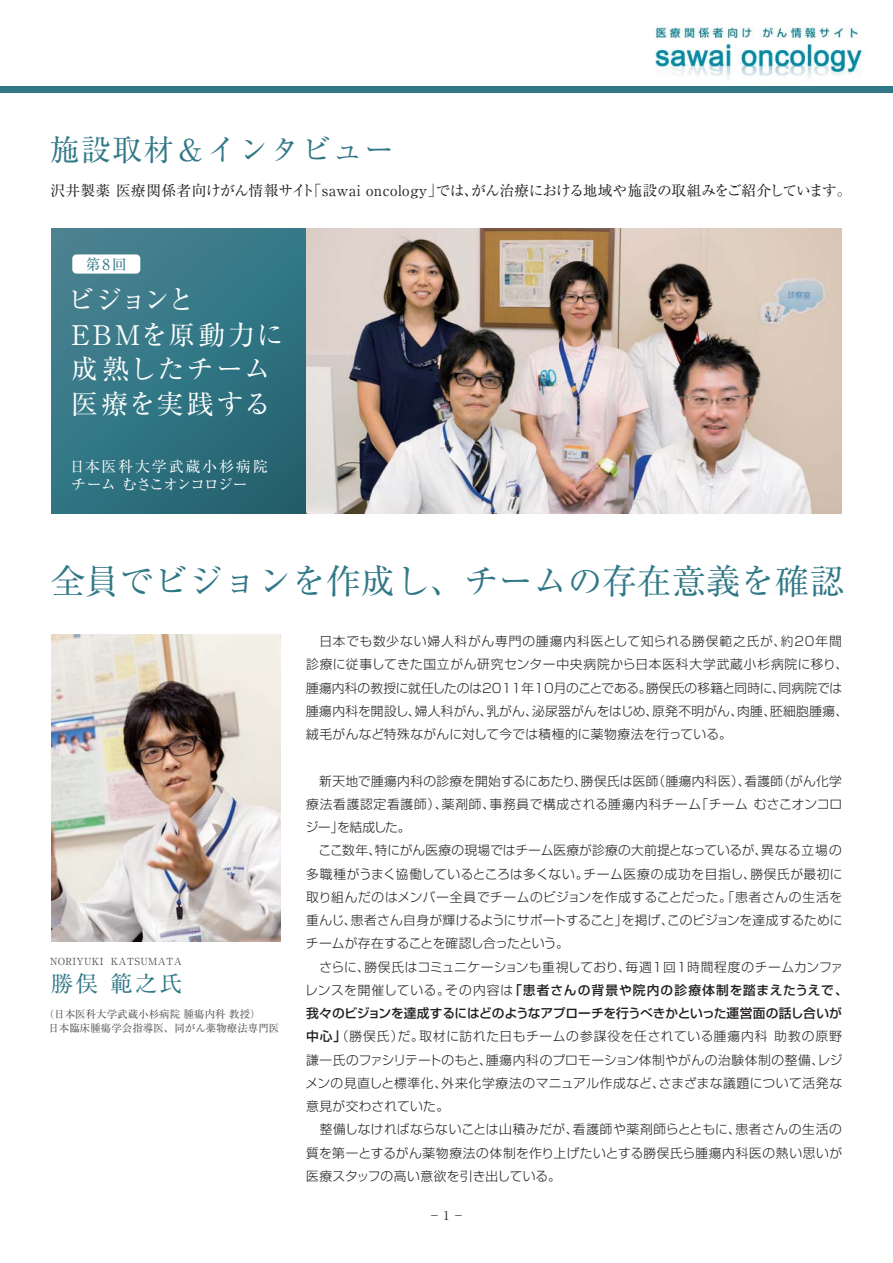
<style>
.page{position:relative;width:893px;height:1263px;background:#fff}
.page>*{position:absolute;margin:0;border:0;box-sizing:border-box;transform-origin:0 0}
.t1{font:34.5px "Ryumin Pr 6 N Reg 90 pv RKSJ H";color:#317887}
.t2{font:30px "Ryumin Pr 6 N Reg 90 pv RKSJ H";letter-spacing:.05em;color:#317887}
.t3{font:27px/34.5px "Ryumin Pr 6 N Reg 90 pv RKSJ H";letter-spacing:.035em;color:#fff}
.t4{font:22.5px "Ryumin Pr 6 N Reg 90 pv RKSJ H";color:#317887}
.t5{font:15px/18.8px "Ryumin Pr 6 N Reg 90 pv RKSJ H";letter-spacing:.04em;color:#fff}
.t6{font:15px "Ryumin Pr 6 N Reg 90 pv RKSJ H";color:#317887}
.t7{font:14.7px "Ryumin Pr 6 N Reg 90 pv RKSJ H";color:#231f20}
.t8{font:12.75px/23.2px "Shin Go Pro Light 90 pv RKSJ H";letter-spacing:.025em;color:#231f20}
.t9{font:12px "Ryumin Pr 6 N Reg 90 pv RKSJ H";color:#231f20}
.t10{font:10.5px "Ryumin Pr 6 N Reg 90 pv RKSJ H";color:#4c4c4e}
.t11{font:9.75px "Ryumin Pr 6 N Reg 90 pv RKSJ H";letter-spacing:.035em;color:#4c4c4e}
.s1{font-family:"Shin Go Pro Medium 90 pv RKSJ H"}
</style>
<div class="page">
<img style="left:655px;top:27px;width:209px;height:51px">
<div style="left:0;top:86px;width:893px;height:7px;background:#317887"></div>
<div style="left:51px;top:229px;width:255px;height:285px;background:linear-gradient(to bottom,#407f8f,#276a77)"></div>
<img style="left:306px;top:229px;width:536px;height:285px">
<div style="left:72px;top:254px;width:68px;height:20px;background:#fff;border-radius:4px"></div>
<img style="left:51px;top:635px;width:230px;height:306px">
<p class="t2" style="left:49px;top:139px;width:347px">施設取材＆インタビュー</p>
<p class="t7" style="left:50px;top:185px;width:803px">沢井製薬 医療関係者向けがん情報サイト「sawai oncology」では、がん治療における地域や施設の取組みをご紹介しています。</p>
<p class="t6" style="left:86px;top:259px;width:43px">第8回</p>
<p class="t3" style="left:68px;top:287px;width:217px">ビジョンと<br>EBMを原動力に成熟したチーム医療を実践する</p>
<p class="t5" style="left:70px;top:459px;width:200px">日本医科大学武蔵小杉病院チーム むさこオンコロジー</p>
<p class="t1" style="left:50px;top:568px;width:795px">全員でビジョンを作成し、チームの存在意義を確認</p>
<p class="t11" style="left:50px;top:957px;width:133px">NORIYUKI KATSUMATA</p>
<p class="t4" style="left:51px;top:975px;width:133px">勝俣 範之氏</p>
<p class="t10" style="left:44px;top:1010px;width:218px">（日本医科大学武蔵小杉病院 腫瘍内科 教授）</p>
<p class="t10" style="left:48px;top:1024px;width:233px">日本臨床腫瘍学会指導医、同がん薬物療法専門医</p>
<p class="t8" style="left:306px;top:631px;width:544px">　日本でも数少ない婦人科がん専門の腫瘍内科医として知られる勝俣範之氏が、約20年間診療に従事してきた国立がん研究センター中央病院から日本医科大学武蔵小杉病院に移り、腫瘍内科の教授に就任したのは2011年10月のことである。勝俣氏の移籍と同時に、同病院では腫瘍内科を開設し、婦人科がん、乳がん、泌尿器がんをはじめ、原発不明がん、肉腫、胚細胞腫瘍、絨毛がんなど特殊ながんに対して今では積極的に薬物療法を行っている。</p>
<p class="t8" style="left:305px;top:771px;width:544px">　新天地で腫瘍内科の診療を開始するにあたり、勝俣氏は医師（腫瘍内科医）、看護師（がん化学療法看護認定看護師）、薬剤師、事務員で構成される腫瘍内科チーム「チームむさこオンコロジー」を結成した。<br>　ここ数年、特にがん医療の現場ではチーム医療が診療の大前提となっているが、異なる立場の多職種がうまく協働しているところは多くない。チーム医療の成功を目指し、勝俣氏が最初に取り組んだのはメンバー全員でチームのビジョンを作成することだった。「患者さんの生活を重んじ、患者さん自身が輝けるようにサポートすること」を掲げ、このビジョンを達成するためにチームが存在することを確認し合ったという。<br>　さらに、勝俣氏はコミュニケーションも重視しており、毎週1回1時間程度のチームカンファレンスを開催している。その内容は<span class="s1">「患者さんの背景や院内の診療体制を踏まえたうえで、我々のビジョンを達成するにはどのようなアプローチを行うべきかといった運営面の話し合いが中心」</span>（勝俣氏）だ。取材に訪れた日もチームの参謀役を任されている腫瘍内科助教の原野謙一氏のファシリテートのもと、腫瘍内科のプロモーション体制やがんの治験体制の整備、レジメンの見直しと標準化、外来化学療法のマニュアル作成など、さまざまな議題について活発な意見が交わされていた。<br>　整備しなければならないことは山積みだが、看護師や薬剤師らとともに、患者さんの生活の質を第一とするがん薬物療法の体制を作り上げたいとする勝俣氏ら腫瘍内科医の熱い思いが医療スタッフの高い意欲を引き出している。</p>
<p class="t9" style="left:428px;top:1211px;width:37px">－1－</p>
</div>
